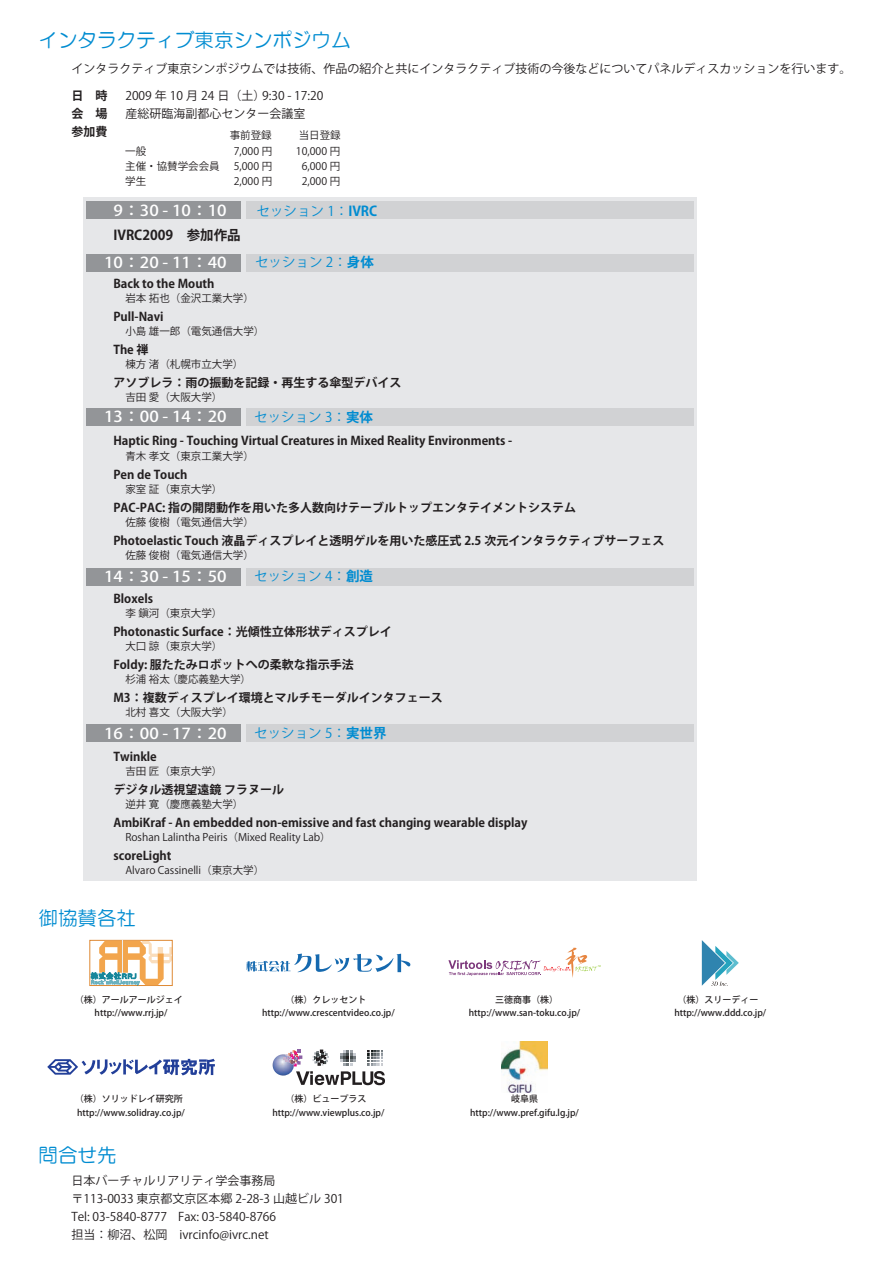
<style>
.page{position:relative;width:893px;height:1263px;background:#fff}
.page>*{position:absolute;margin:0;border:0;box-sizing:border-box;transform-origin:0 0}
.t1{font:19.5px "HG Maru Gothic MPRO";color:#008cd1}
.t2{font:500 15px "Koz Go Pro";color:#fff;scale:1.12 1}
.t3{font:13.5px "Koz Go Pro";color:#008cd1}
.t4{font:700 13.5px "Koz Go Pro";color:#231f20}
.t5{font:700 12px "Koz Go Pro";color:#231f20}
.t6{font:12px/18px "Koz Go Pro";color:#231f20}
.t7{font:10.5px/15px "Koz Go Pro";color:#231f20;text-align:justify}
.t8{font:500 9px/13.5px "Koz Go Pro";color:#231f20;text-align:center}
.s1{font-weight:700}
</style>
<div class="page">
<svg style="left:448px;top:947px;width:153px;height:31px"></svg>
<svg style="left:246px;top:953px;width:164px;height:19px"></svg>
<svg style="left:90px;top:940px;width:82px;height:46px"></svg>
<hr style="left:122px;top:940px;width:1px;height:33px;background:#ecedf0">
<svg style="left:91px;top:941px;width:81px;height:44px"></svg>
<img style="left:273px;top:1054px;width:11px;height:21px">
<svg style="left:284px;top:1049px;width:101px;height:36px"></svg>
<svg style="left:702px;top:940px;width:37px;height:46px"></svg>
<img style="left:501px;top:1041px;width:47px;height:52px">
<div style="left:83px;top:198px;width:613px;height:683px;background:#e6e7e9"></div>
<div style="left:246px;top:724px;width:447px;height:18px;background:#d1d2d4"></div>
<div style="left:86px;top:568px;width:155px;height:18px;background:#939598"></div>
<div style="left:86px;top:724px;width:155px;height:18px;background:#939598"></div>
<div style="left:246px;top:568px;width:447px;height:18px;background:#d1d2d4"></div>
<div style="left:86px;top:408px;width:155px;height:18px;background:#939598"></div>
<div style="left:246px;top:408px;width:447px;height:18px;background:#d1d2d4"></div>
<div style="left:86px;top:201px;width:155px;height:18px;background:#939598"></div>
<div style="left:246px;top:201px;width:447px;height:18px;background:#d1d2d4"></div>
<div style="left:86px;top:254px;width:155px;height:18px;background:#939598"></div>
<div style="left:246px;top:254px;width:447px;height:18px;background:#d1d2d4"></div>
<svg style="left:47px;top:1059px;width:168px;height:16px"></svg>
<p class="t1" style="left:38px;top:30px;width:313px">インタラクティブ東京シンポジウム</p>
<p class="t6" style="left:71px;top:60px;width:781px">インタラクティブ東京シンポジウムでは技術、作品の紹介と共にインタラクティブ技術の今後などについてパネルディスカッションを行います。</p>
<p class="t6" style="left:71px;top:87px;width:253px"><span class="s1">日　時</span>　 2009 年 10 月 24 日（土）9:30 - 17:20<span class="s1">会　場</span></p>
<p class="t6" style="left:125px;top:105px;width:181px">産総研臨海副都心センター会議室</p>
<p class="t5" style="left:71px;top:124px;width:37px">参加費</p>
<p class="t7" style="left:125px;top:144px;width:96px;text-align:left">一般<br>主催・協賛学会会員学生</p>
<p class="t7" style="left:230px;top:128px;width:43px">事前登録</p>
<p class="t7" style="left:299px;top:128px;width:43px">当日登録</p>
<p class="t7" style="left:234px;top:144px;width:40px">7,000 円5,000 円2,000 円</p>
<p class="t7" style="left:296px;top:144px;width:46px;text-align:center">10,000 円<br>6,000 円<br>2,000 円</p>
<p class="t2" style="left:114px;top:201px;width:102px">9：30 - 10：10</p>
<p class="t3" style="left:256px;top:202px;width:122px">セッション 1：<span class="s1">IVRC</span></p>
<p class="t4" style="left:113px;top:226px;width:129px">IVRC2009　参加作品</p>
<p class="t2" style="left:104px;top:253px;width:111px">10：20 - 11：40</p>
<p class="t3" style="left:255px;top:253px;width:120px">セッション 2：<span class="s1">身体</span></p>
<p class="t5" style="left:113px;top:276px;width:103px">Back to the Mouth</p>
<p class="t7" style="left:125px;top:291px;width:130px">岩本 拓也（金沢工業大学）</p>
<p class="t5" style="left:113px;top:309px;width:52px">Pull-Navi</p>
<p class="t7" style="left:125px;top:324px;width:140px">小島 雄一郎（電気通信大学）</p>
<p class="t5" style="left:113px;top:342px;width:37px">The 禅</p>
<p class="t7" style="left:125px;top:357px;width:119px">棟方 渚（札幌市立大学）</p>
<p class="t5" style="left:113px;top:375px;width:290px">アソブレラ：雨の振動を記録・再生する傘型デバイス</p>
<p class="t7" style="left:125px;top:390px;width:98px">吉田 愛（大阪大学）</p>
<p class="t5" style="left:113px;top:433px;width:400px">Haptic Ring - Touching Virtual Creatures in Mixed Reality Environments -</p>
<p class="t7" style="left:125px;top:449px;width:130px">青木 孝文（東京工業大学）</p>
<p class="t5" style="left:113px;top:466px;width:76px">Pen de Touch</p>
<p class="t7" style="left:125px;top:482px;width:98px">家室 証（東京大学）</p>
<p class="t5" style="left:113px;top:499px;width:464px">PAC-PAC: 指の開閉動作を用いた多人数向けテーブルトップエンタテイメントシステム</p>
<p class="t7" style="left:125px;top:515px;width:130px">佐藤 俊樹（電気通信大学）</p>
<p class="t5" style="left:113px;top:532px;width:552px">Photoelastic Touch 液晶ディスプレイと透明ゲルを用いた感圧式 2.5 次元インタラクティブサーフェス</p>
<p class="t7" style="left:125px;top:548px;width:130px">佐藤 俊樹（電気通信大学）</p>
<p class="t5" style="left:113px;top:591px;width:41px">Bloxels</p>
<p class="t7" style="left:125px;top:606px;width:98px">李 鎭河（東京大学）</p>
<p class="t5" style="left:113px;top:624px;width:280px">Photonastic Surface：光傾性立体形状ディスプレイ</p>
<p class="t7" style="left:125px;top:639px;width:98px">大口 諒（東京大学）</p>
<p class="t5" style="left:113px;top:657px;width:242px">Foldy: 服たたみロボットへの柔軟な指示手法</p>
<p class="t7" style="left:125px;top:672px;width:127px">杉浦 裕太 （慶応義塾大学）</p>
<p class="t5" style="left:113px;top:690px;width:331px">M3：複数ディスプレイ環境とマルチモーダルインタフェース</p>
<p class="t7" style="left:125px;top:705px;width:109px">北村 喜文（大阪大学）</p>
<p class="t5" style="left:113px;top:748px;width:45px">Twinkle</p>
<p class="t7" style="left:125px;top:764px;width:98px">吉田 匠（東京大学）</p>
<p class="t5" style="left:113px;top:781px;width:172px">デジタル透視望遠鏡 フラヌール</p>
<p class="t7" style="left:125px;top:797px;width:119px">逆井 寛（慶應義塾大学）</p>
<p class="t5" style="left:113px;top:814px;width:416px">AmbiKraf - An embedded non-emissive and fast changing wearable display</p>
<p class="t7" style="left:125px;top:830px;width:207px">Roshan Lalintha Peiris（Mixed Reality Lab）</p>
<p class="t5" style="left:113px;top:847px;width:60px">scoreLight</p>
<p class="t7" style="left:125px;top:863px;width:140px">Alvaro Cassinelli（東京大学）</p>
<p class="t2" style="left:104px;top:407px;width:111px">13：00 - 14：20</p>
<p class="t3" style="left:254px;top:408px;width:120px">セッション 3：<span class="s1">実体</span></p>
<p class="t2" style="left:104px;top:567px;width:111px">14：30 - 15：50</p>
<p class="t3" style="left:254px;top:568px;width:120px">セッション 4：<span class="s1">創造</span></p>
<p class="t2" style="left:104px;top:723px;width:111px">16：00 - 17：20</p>
<p class="t3" style="left:254px;top:724px;width:134px">セッション 5：<span class="s1">実世界</span></p>
<p class="t1" style="left:38px;top:908px;width:99px">御協賛各社</p>
<p class="t8" style="left:75px;top:993px;width:109px">（株）アールアールジェイhttp://www.rrj.jp/</p>
<p class="t8" style="left:262px;top:993px;width:134px">（株）クレッセントhttp://www.crescentvideo.co.jp/</p>
<p class="t8" style="left:469px;top:993px;width:113px">三徳商事（株）http://www.san-toku.co.jp/</p>
<p class="t8" style="left:674px;top:993px;width:93px">（株）スリーディーhttp://www.ddd.co.jp/</p>
<p class="t8" style="left:75px;top:1093px;width:112px;text-align:left">（株）ソリッドレイ研究所http://www.solidray.co.jp/</p>
<p class="t8" style="left:272px;top:1093px;width:113px">（株）ビュープラスhttp://www.viewplus.co.jp/</p>
<p class="t8" style="left:470px;top:1093px;width:110px">岐阜県http://www.pref.gifu.lg.jp/</p>
<p class="t1" style="left:38px;top:1145px;width:79px">問合せ先</p>
<p class="t6" style="left:71px;top:1172px;width:274px">日本バーチャルリアリティ学会事務局<br>〒113-0033 東京都文京区本郷 2-28-3 山越ビル 301<br>Tel: 03-5840-8777 Fax: 03-5840-8766<br>担当：柳沼、松岡　ivrcinfo@ivrc.net</p>
</div>
